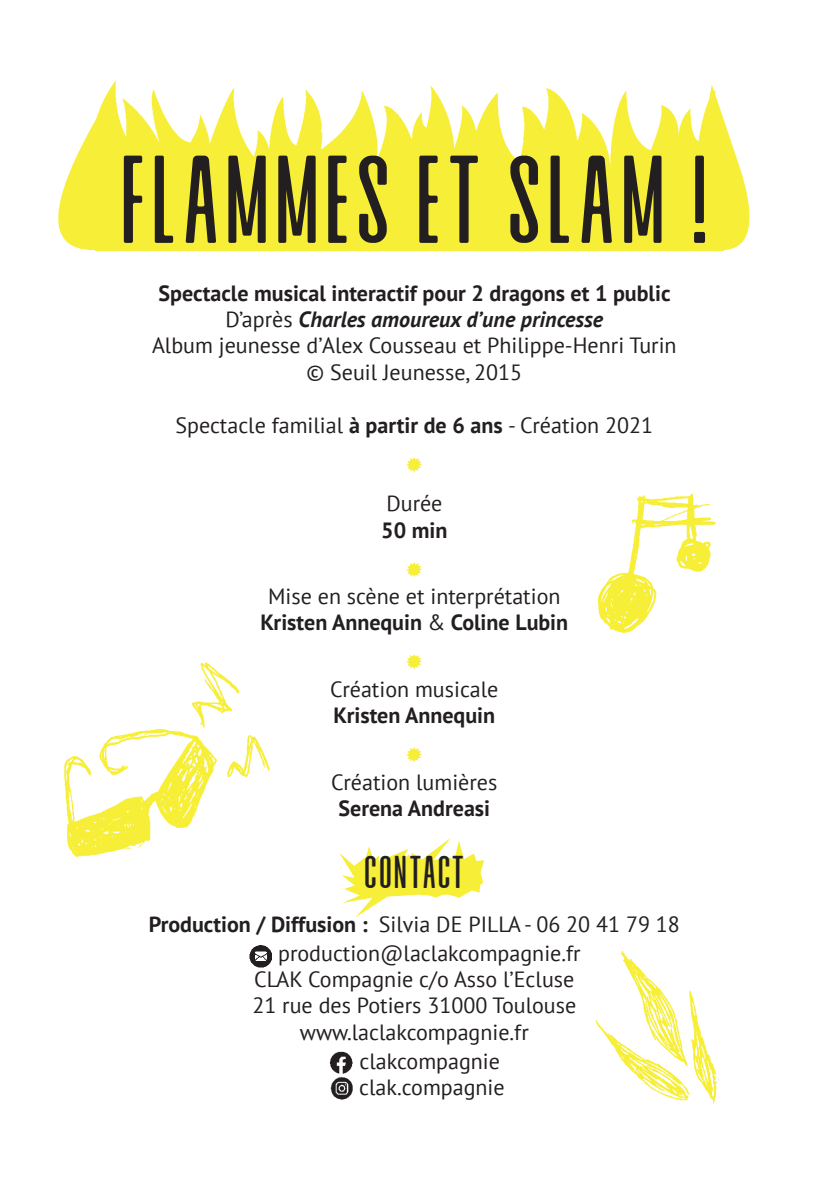
<style>
.page{position:relative;width:840px;height:1191px;background:#fff}
.page>*{position:absolute;margin:0;border:0;box-sizing:border-box;transform-origin:0 0}
.t1{font:124.6px "Alvaro Condensed";color:#231f20}
.t2{font:46px "Alvaro Condensed";letter-spacing:-.005em;color:#231f20}
.t3{font:22px/26.4px "PT Sans";color:#231f20;text-align:center}
.t4{font:700 22px "PT Sans";color:#231f20}
.t5{font:22px "Mr Dodo Light Rounded";color:#f6ee37}
.s1{font-weight:700}
.s2{font-weight:700;font-style:italic}
</style>
<div class="page">
<img style="left:108px;top:80px;width:574px;height:170px">
<svg style="left:682px;top:85px;width:68px;height:165px"></svg>
<svg style="left:58px;top:91px;width:83px;height:159px"></svg>
<svg style="left:339px;top:838px;width:145px;height:79px"></svg>
<img style="left:249px;top:945px;width:23px;height:22px">
<img style="left:329px;top:1051px;width:24px;height:23px">
<img style="left:64px;top:662px;width:206px;height:195px">
<img style="left:597px;top:493px;width:119px;height:140px">
<img style="left:595px;top:950px;width:125px;height:154px">
<img style="left:330px;top:1077px;width:23px;height:23px">
<h1 class="t1" style="left:117px;top:161px;width:595px">FLAMMES ET SLAM !</h1>
<p class="t3" style="left:152px;top:279px;width:526px"><span class="s1">Spectacle musical interactif pour 2 dragons et 1 public </span>D’après <span class="s2">Charles amoureux d’une princesse<br></span>Album jeunesse d’Alex Cousseau et Philippe-Henri Turin © Seuil Jeunesse, 2015</p>
<p class="t3" style="left:175px;top:411px;width:479px">Spectacle familial <span class="s1">à partir de 6 ans</span> - Création 2021</p>
<p class="t5" style="left:405px;top:451px;width:19px">✹</p>
<p class="t3" style="left:386px;top:489px;width:57px">Durée</p>
<p class="t4" style="left:381px;top:515px;width:68px">50 min</p>
<p class="t5" style="left:405px;top:556px;width:19px">✹</p>
<p class="t3" style="left:260px;top:582px;width:309px">Mise en scène et interprétation<br><span class="s1">Kristen Annequin</span> &amp; <span class="s1">Coline Lubin</span></p>
<p class="t5" style="left:405px;top:648px;width:19px">✹</p>
<p class="t3" style="left:330px;top:675px;width:170px">Création musicale</p>
<p class="t4" style="left:333px;top:701px;width:163px">Kristen Annequin</p>
<p class="t5" style="left:405px;top:741px;width:19px">✹</p>
<p class="t3" style="left:331px;top:768px;width:167px">Création lumières</p>
<p class="t4" style="left:338px;top:793px;width:153px">Serena Andreasi</p>
<h2 class="t2" style="left:363px;top:858px;width:103px">CONTACT</h2>
<p class="t3" style="left:278px;top:909px;width:403px;line-height:28.8px;text-align:left;text-indent:-129px"><span class="s1">Production / Diffusion :</span> Silvia DE PILLA - 06 20 41 79 18 production@laclakcompagnie.fr</p>
<p class="t3" style="left:252px;top:965px;width:325px">CLAK Compagnie c/o Asso l’Ecluse<br>21 rue des Potiers 31000 Toulouse www.laclakcompagnie.fr</p>
<p class="t3" style="left:359px;top:1047px;width:147px;text-align:left">clakcompagnie clak.compagnie</p>
</div>
